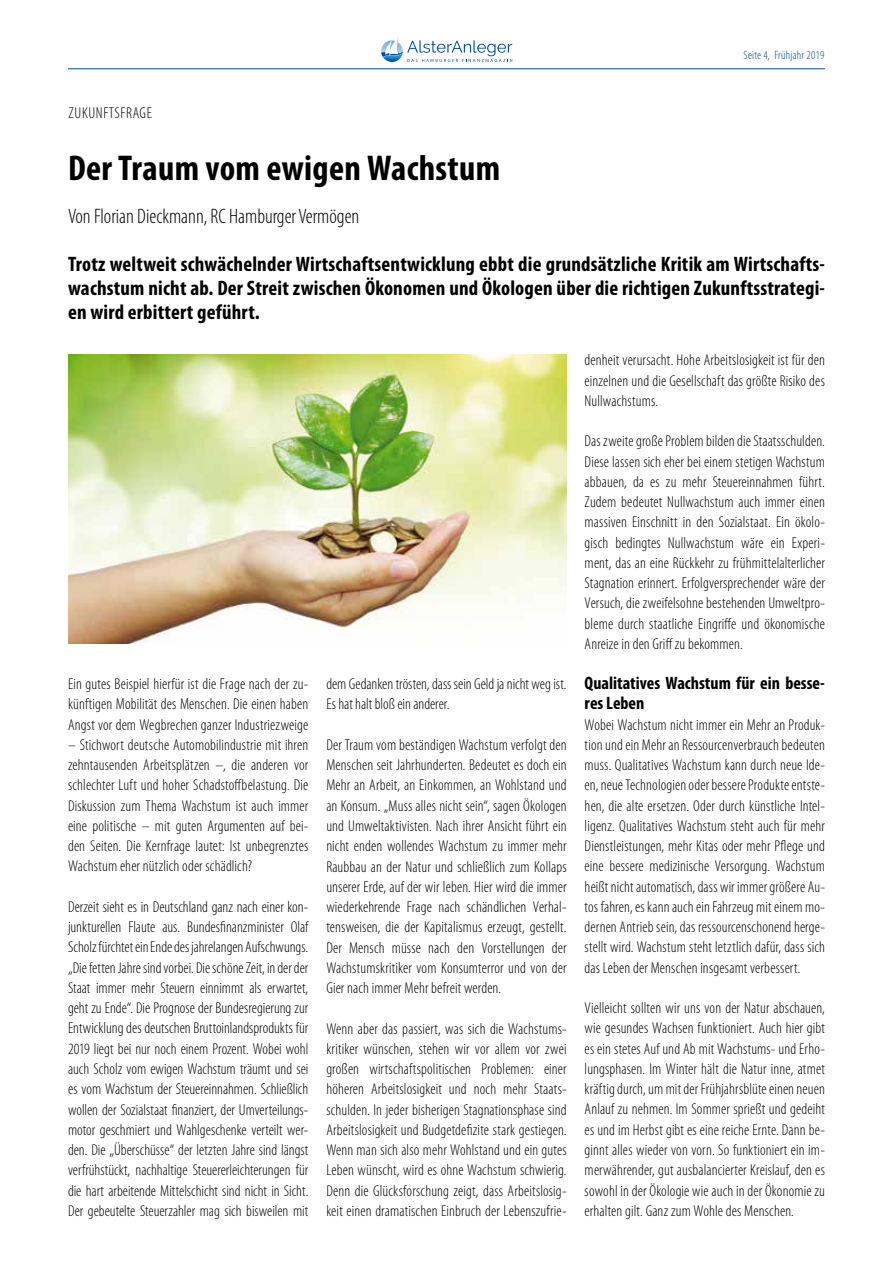
<style>
.page{position:relative;width:893px;height:1263px;background:#fff}
.page>*{position:absolute;margin:0;border:0;box-sizing:border-box;transform-origin:0 0}
.t1{font:700 condensed 36px "Myriad Pro";letter-spacing:.01em;color:#000}
.t2{font:700 condensed 21px/24px "Myriad Pro";letter-spacing:.01em;color:#000;text-align:justify}
.t3{font:300 condensed 21px "Myriad Pro";color:#000}
.t4{font:700 condensed 18px/20.2px "Myriad Pro";color:#000}
.t5{font:300 condensed 15.75px/20.2px "Myriad Pro";letter-spacing:.01em;color:#000;text-align:justify}
.t6{font:300 condensed 15.75px "Myriad Pro";letter-spacing:.04em;color:#000}
.t7{font:300 condensed 12px "Myriad Pro";letter-spacing:.02em;color:#004a99}
</style>
<div class="page">
<hr style="left:68px;top:68px;width:757px;height:1px;background:#004a99">
<svg style="left:381px;top:36px;width:131px;height:26px"></svg>
<img style="left:68px;top:354px;width:499px;height:289px">
<p class="t6" style="left:69px;top:104px;width:85px">ZUKUNFTSFRAGE</p>
<p class="t7" style="left:744px;top:48px;width:82px">Seite 4, Frühjahr 2019</p>
<h1 class="t1" style="left:68px;top:146px;width:434px">Der Traum vom ewigen Wachstum</h1>
<h2 class="t3" style="left:68px;top:204px;width:293px">Von Florian Dieckmann, RC Hamburger Vermögen</h2>
<h2 class="t2" style="left:68px;top:252px;width:758px">Trotz weltweit schwächelnder Wirtschaftsentwicklung ebbt die grundsätzliche Kritik am Wirtschafts&shy;wachstum nicht ab. Der Streit zwischen Ökonomen und Ökologen über die richtigen Zukunftsstrategi&shy;en wird erbittert geführt.</h2>
<p class="t5" style="left:68px;top:674px;width:242px">Ein gutes Beispiel hierfür ist die Frage nach der zu&shy;künftigen Mobilität des Menschen. Die einen haben Angst vor dem Wegbrechen ganzer Industriezweige</p>
<p class="t5" style="left:68px;top:734px;width:242px">– Stichwort deutsche Automobilindustrie mit ihren zehntausenden Arbeitsplätzen –, die anderen vor schlechter Luft und hoher Schadstoffbelastung. Die Diskussion zum Thema Wachstum ist auch immer eine politische – mit guten Argumenten auf bei&shy;den Seiten. Die Kernfrage lautet: Ist unbegrenztes Wachstum eher nützlich oder schädlich?</p>
<p class="t5" style="left:68px;top:896px;width:242px">Derzeit sieht es in Deutschland ganz nach einer kon&shy;junkturellen Flaute aus. Bundesfinanzminister Olaf Scholz fürchtet ein Ende des jahrelangen Aufschwungs. „Die fetten Jahre sind vorbei. Die schöne Zeit, in der der Staat immer mehr Steuern einnimmt als erwartet, geht zu Ende“. Die Prognose der Bundesregierung zur Entwicklung des deutschen Bruttoinlandsprodukts für 2019 liegt bei nur noch einem Prozent. Wobei wohl auch Scholz vom ewigen Wachstum träumt und sei es vom Wachstum der Steuereinnahmen. Schließlich wollen der Sozialstaat finanziert, der Umverteilungs&shy;motor geschmiert und Wahlgeschenke verteilt wer&shy;den. Die „Überschüsse“ der letzten Jahre sind längst verfrühstückt, nachhaltige Steuererleichterungen für die hart arbeitende Mittelschicht sind nicht in Sicht.<br>Der gebeutelte Steuerzahler mag sich bisweilen mit</p>
<p class="t5" style="left:326px;top:674px;width:242px">dem Gedanken trösten, dass sein Geld ja nicht weg ist.<br>Es hat halt bloß ein anderer.</p>
<p class="t5" style="left:326px;top:734px;width:242px">Der Traum vom beständigen Wachstum verfolgt den Menschen seit Jahrhunderten. Bedeutet es doch ein Mehr an Arbeit, an Einkommen, an Wohlstand und an Konsum. „Muss alles nicht sein“, sagen Ökologen und Umweltaktivisten. Nach ihrer Ansicht führt ein nicht enden wollendes Wachstum zu immer mehr Raubbau an der Natur und schließlich zum Kollaps unserer Erde, auf der wir leben. Hier wird die immer wiederkehrende Frage nach schändlichen Verhal&shy;tensweisen, die der Kapitalismus erzeugt, gestellt.<br>Der Mensch müsse nach den Vorstellungen der Wachstumskritiker vom Konsumterror und von der Gier nach immer Mehr befreit werden.</p>
<p class="t5" style="left:326px;top:1018px;width:242px">Wenn aber das passiert, was sich die Wachstums&shy;kritiker wünschen, stehen wir vor allem vor zwei großen wirtschaftspolitischen Problemen: einer höheren Arbeitslosigkeit und noch mehr Staats&shy;schulden. In jeder bisherigen Stagnationsphase sind Arbeitslosigkeit und Budgetdefizite stark gestiegen.<br>Wenn man sich also mehr Wohlstand und ein gutes Leben wünscht, wird es ohne Wachstum schwierig.<br>Denn die Glücksforschung zeigt, dass Arbeitslosig&shy;keit einen dramatischen Einbruch der Lebenszufrie-</p>
<p class="t5" style="left:585px;top:350px;width:242px">denheit verursacht. Hohe Arbeitslosigkeit ist für den einzelnen und die Gesellschaft das größte Risiko des Nullwachstums.</p>
<p class="t5" style="left:585px;top:431px;width:242px">Das zweite große Problem bilden die Staatsschulden.<br>Diese lassen sich eher bei einem stetigen Wachstum abbauen, da es zu mehr Steuereinnahmen führt.<br>Zudem bedeutet Nullwachstum auch immer einen massiven Einschnitt in den Sozialstaat. Ein ökolo&shy;gisch bedingtes Nullwachstum wäre ein Experi&shy;ment, das an eine Rückkehr zu frühmittelalterlicher Stagnation erinnert. Erfolgversprechender wäre der Versuch, die zweifelsohne bestehenden Umweltpro&shy;bleme durch staatliche Eingriffe und ökonomische Anreize in den Griff zu bekommen.</p>
<p class="t4" style="left:585px;top:673px;width:242px">Qualitatives Wachstum für ein besse&shy;res Leben</p>
<p class="t5" style="left:585px;top:714px;width:242px">Wobei Wachstum nicht immer ein Mehr an Produk&shy;tion und ein Mehr an Ressourcenverbrauch bedeuten muss. Qualitatives Wachstum kann durch neue Ide&shy;en, neue Technologien oder bessere Produkte entste&shy;hen, die alte ersetzen. Oder durch künstliche Intel&shy;ligenz. Qualitatives Wachstum steht auch für mehr Dienstleistungen, mehr Kitas oder mehr Pflege und eine bessere medizinische Versorgung. Wachstum heißt nicht automatisch, dass wir immer größere Au&shy;tos fahren, es kann auch ein Fahrzeug mit einem mo&shy;dernen Antrieb sein, das ressourcenschonend herge&shy;stellt wird. Wachstum steht letztlich dafür, dass sich das Leben der Menschen insgesamt verbessert.</p>
<p class="t5" style="left:585px;top:998px;width:242px">Vielleicht sollten wir uns von der Natur abschauen, wie gesundes Wachsen funktioniert. Auch hier gibt es ein stetes Auf und Ab mit Wachstums- und Erho&shy;lungsphasen. Im Winter hält die Natur inne, atmet kräftig durch, um mit der Frühjahrsblüte einen neuen Anlauf zu nehmen. Im Sommer sprießt und gedeiht es und im Herbst gibt es eine reiche Ernte. Dann be&shy;ginnt alles wieder von vorn. So funktioniert ein im&shy;merwährender, gut ausbalancierter Kreislauf, den es sowohl in der Ökologie wie auch in der Ökonomie zu erhalten gilt. Ganz zum Wohle des Menschen.</p>
</div>
